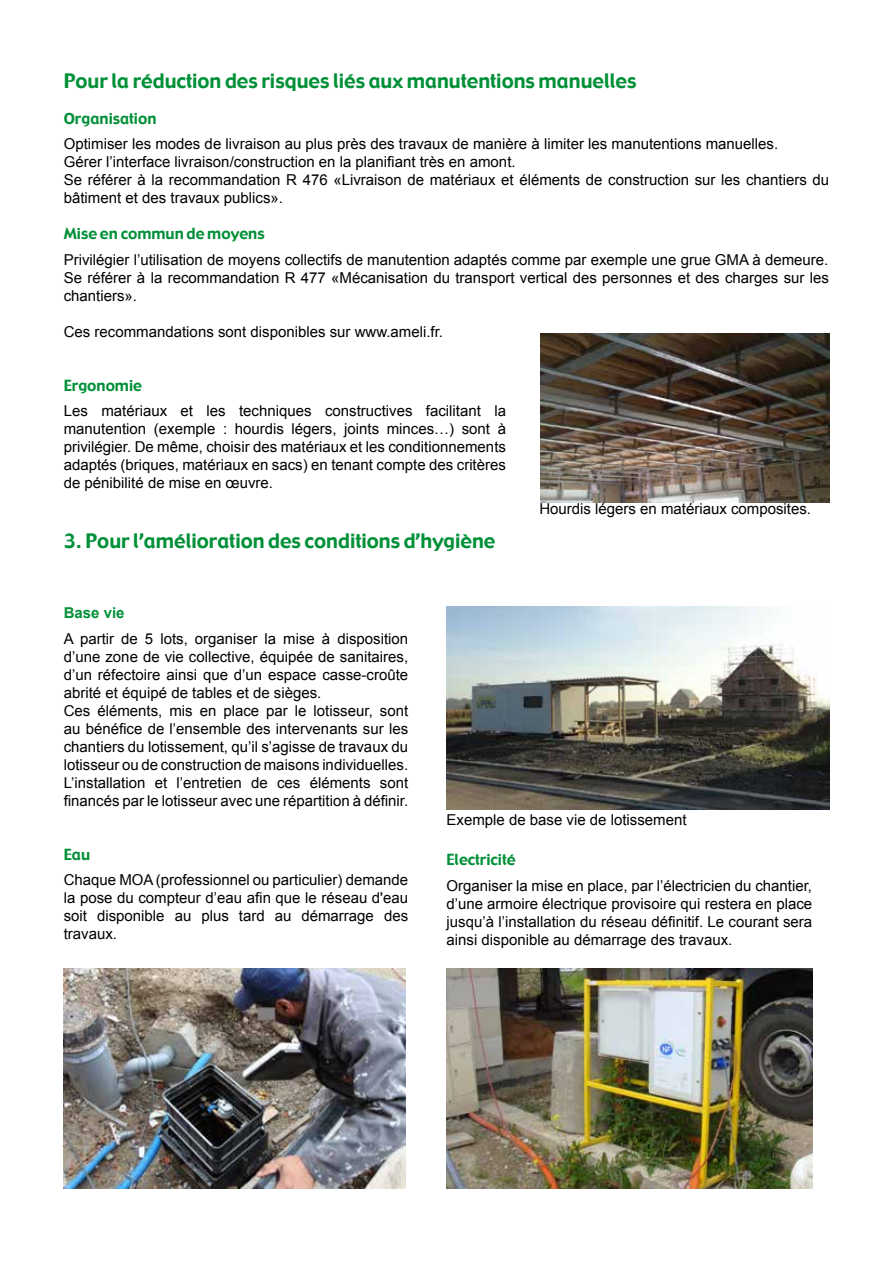
<style>
.page{position:relative;width:893px;height:1263px;background:#fff}
.page>*{position:absolute;margin:0;border:0;box-sizing:border-box;transform-origin:0 0}
.t1{font:19.5px "Gadget";color:#009037}
.t2{font:15px/18px "Arial";color:#000;text-align:justify}
.t3{font:15px "Gadget";color:#009037}
.t4{font:700 15px "Arial";color:#009037}
</style>
<div class="page">
<img style="left:446px;top:607px;width:383px;height:203px">
<img style="left:446px;top:969px;width:366px;height:219px">
<img style="left:540px;top:333px;width:289px;height:169px">
<img style="left:64px;top:969px;width:341px;height:219px">
<h1 class="t1" style="left:64px;top:68px;width:574px">Pour la réduction des risques liés aux manutentions manuelles</h1>
<p class="t3" style="left:64px;top:109px;width:94px">Organisation</p>
<p class="t2" style="left:64px;top:135px;width:767px;text-align:left">Optimiser les modes de livraison au plus près des travaux de manière à limiter les manutentions manuelles.<br>Gérer l’interface livraison/construction en la planifiant très en amont.<br>Se référer à la recommandation R 476 «Livraison de matériaux et éléments de construction sur les chantiers du bâtiment et des travaux publics».</p>
<p class="t3" style="left:64px;top:224px;width:202px">Mise en commun de moyens</p>
<p class="t2" style="left:64px;top:251px;width:767px">Privilégier l’utilisation de moyens collectifs de manutention adaptés comme par exemple une grue GMA à demeure.<br>Se référer à la recommandation R 477 «Mécanisation du transport vertical des personnes et des charges sur les chantiers».</p>
<p class="t2" style="left:64px;top:323px;width:381px">Ces recommandations sont disponibles sur www.ameli.fr.</p>
<p class="t3" style="left:64px;top:376px;width:80px">Ergonomie</p>
<p class="t2" style="left:64px;top:402px;width:444px">Les matériaux et les techniques constructives facilitant la manutention (exemple : hourdis légers, joints minces…) sont à privilégier. De même, choisir des matériaux et les conditionnements adaptés (briques, matériaux en sacs) en tenant compte des critères de pénibilité de mise en œuvre.</p>
<h1 class="t1" style="left:64px;top:528px;width:433px">3. Pour l’amélioration des conditions d’hygiène</h1>
<p class="t2" style="left:539px;top:500px;width:273px">Hourdis légers en matériaux composites.</p>
<p class="t4" style="left:64px;top:603px;width:62px">Base vie</p>
<p class="t2" style="left:64px;top:629px;width:346px;text-align:left">A partir de 5 lots, organiser la mise à disposition d’une zone de vie collective, équipée de sanitaires, d’un réfectoire ainsi que d’un espace casse-croûte abrité et équipé de tables et de sièges.<br>Ces éléments, mis en place par le lotisseur, sont au bénéfice de l’ensemble des intervenants sur les chantiers du lotissement, qu’il s’agisse de travaux du lotisseur ou de construction de maisons individuelles.<br>L’installation et l’entretien de ces éléments sont financés par le lotisseur avec une répartition à définir.</p>
<p class="t3" style="left:64px;top:844px;width:28px">Eau</p>
<p class="t2" style="left:64px;top:871px;width:346px">Chaque MOA (professionnel ou particulier) demande la pose du compteur d’eau afin que le réseau d'eau soit disponible au plus tard au démarrage des travaux.</p>
<p class="t2" style="left:446px;top:811px;width:242px">Exemple de base vie de lotissement</p>
<p class="t3" style="left:446px;top:850px;width:71px">Electricité</p>
<p class="t2" style="left:446px;top:877px;width:367px">Organiser la mise en place, par l’électricien du chantier, d’une armoire électrique provisoire qui restera en place jusqu’à l’installation du réseau définitif. Le courant sera ainsi disponible au démarrage des travaux.</p>
</div>
